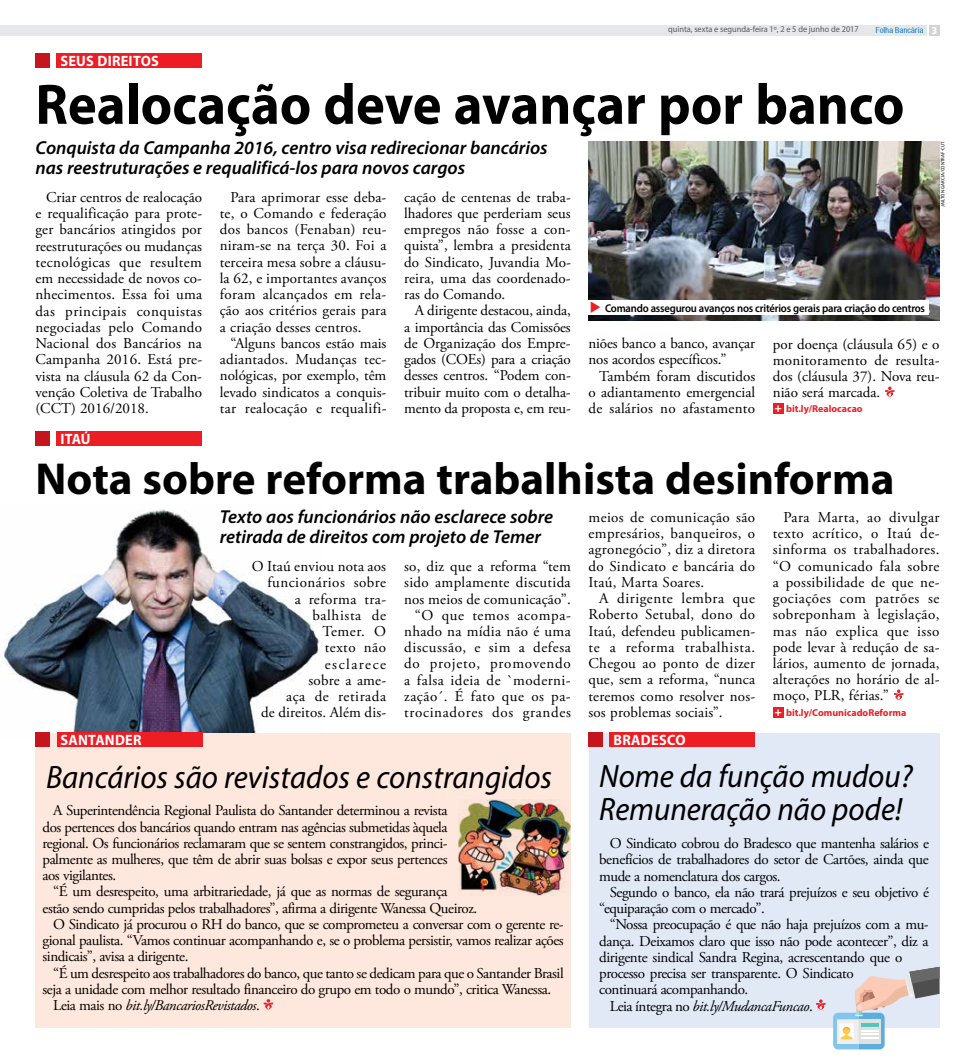
<style>
.page{position:relative;width:975px;height:1063px;background:#fff}
.page>*{position:absolute;margin:0;border:0;box-sizing:border-box;transform-origin:0 0}
.t1{font:700 57.5px "Myriad Pro";color:#000;scale:.95 1}
.t2{font:700 45px "Myriad Pro";color:#000}
.t3{font:italic 32.5px/33.8px "Myriad Pro";color:#000;scale:.95 1}
.t4{font:italic 600 18.75px/20px "Myriad Pro";color:#000}
.t5{font:15px/16.2px "Adobe Garamond Pro";letter-spacing:-.01em;color:#000;text-align:justify}
.t6{font:15px/16.2px "Adobe Garamond Pro";letter-spacing:-.03em;color:#000}
.t7{font:15px/16.2px "Adobe Garamond Pro";letter-spacing:.03em;color:#000;text-align:right}
.t8{font:italic 15px "Adobe Garamond Pro";letter-spacing:-.03em;color:#000}
.t9{font:700 15px "Myriad Pro";letter-spacing:.02em;color:#fff;scale:.95 1}
.t10{font:600 11.25px "Myriad Pro";letter-spacing:-.02em;color:#000;scale:.95 1}
.t11{font:700 10px "Myriad Pro";color:#ed1d24}
.t12{font:8.75px "Myriad Pro";color:#58595b;scale:.95 1}
.t13{font:8.75px "Alido";letter-spacing:.055em;color:#0072bc;scale:.81 1}
.t14{font:5px "Myriad Pro";letter-spacing:.02em;color:#000;scale:.95 1}
.s1{font-family:"Frutiger";font-weight:900;font-size:10px;color:#fff}
.s2{color:#ed1d24}
.s3{font-size:12.5px;color:#fff}
.s4{font-style:normal}
</style>
<div class="page">
<div style="left:0;top:25px;width:926px;height:10px;background:#e6e7e8"></div>
<div style="left:928px;top:25px;width:11px;height:10px;background:#d1d3d4"></div>
<img style="left:0;top:509px;width:319px;height:224px">
<div style="left:588px;top:733px;width:351px;height:294px;background:#e1e8f6"></div>
<svg style="left:816px;top:999px;width:10px;height:12px"></svg>
<div style="left:35px;top:733px;width:535px;height:294px;background:#fee7dc"></div>
<div style="left:36px;top:733px;width:14px;height:14px;background:#c4161c"></div>
<div style="left:588px;top:733px;width:14px;height:14px;background:#c4161c"></div>
<div style="left:57px;top:733px;width:145px;height:14px;background:#ed1d24"></div>
<div style="left:609px;top:733px;width:146px;height:14px;background:#ed1d24"></div>
<svg style="left:263px;top:999px;width:11px;height:11px"></svg>
<svg style="left:885px;top:387px;width:10px;height:11px"></svg>
<div style="left:35px;top:53px;width:15px;height:14px;background:#c4161c"></div>
<div style="left:57px;top:53px;width:145px;height:14px;background:#ed1d24"></div>
<svg style="left:894px;top:690px;width:9px;height:11px"></svg>
<div style="left:35px;top:431px;width:15px;height:15px;background:#c4161c"></div>
<div style="left:57px;top:431px;width:145px;height:15px;background:#ed1d24"></div>
<img style="left:588px;top:142px;width:351px;height:179px">
<svg style="left:833px;top:967px;width:106px;height:82px"></svg>
<img style="left:458px;top:799px;width:112px;height:97px">
<div style="left:772px;top:403px;width:11px;height:11px;background:#ed1d24"></div>
<div style="left:772px;top:707px;width:11px;height:11px;background:#ed1d24"></div>
<div style="left:587px;top:300px;width:341px;height:14px;background:#fff"></div>
<p class="t9" style="left:60px;top:51px;width:105px">SEUS DIREITOS</p>
<p class="t12" style="left:668px;top:24px;width:202px">quinta, sexta e segunda-feira 1º, 2 e 5 de junho de 2017</p>
<p class="t13" style="left:875px;top:25px;width:77px">Folha Bancária <span class="s1">3</span></p>
<h1 class="t1" style="left:35px;top:67px;width:916px">Realocação deve avançar por banco</h1>
<p class="t4" style="left:35px;top:137px;width:513px">Conquista da Campanha 2016, centro visa redirecionar bancários nas reestruturações e requalificá-los para novos cargos</p>
<p class="t14" style="left:939px;top:207px;width:70px;rotate:-90deg">JAILTON GARCIA/CONTRAF-CUT</p>
<p class="t5" style="left:404px;top:189px;width:168px">cação de centenas de traba&shy;lhadores que perderiam seus empregos não fosse a con&shy;quista”, lembra a presidenta do Sindicato, Juvandia Mo&shy;reira, uma das coordenado&shy;ras do Comando.</p>
<p class="t5" style="left:404px;top:303px;width:168px;text-indent:11px">A dirigente destacou, ainda, a importância das Comissões de Organização dos Empre&shy;gados (COEs) para a criação desses centros. “Podem con&shy;tribuir muito com o detalha&shy;mento da proposta e, em reu-</p>
<p class="t5" style="left:35px;top:189px;width:168px;text-indent:11px">Criar centros de realocação e requalificação para prote&shy;ger bancários atingidos por reestruturações ou mudanças tecnológicas que resultem em necessidade de novos co&shy;nhecimentos. Essa foi uma das principais conquistas negociadas pelo Comando Nacional dos Bancários na Campanha 2016. Está pre&shy;vista na cláusula 62 da Con&shy;venção Coletiva de Trabalho (CCT) 2016/2018.</p>
<p class="t5" style="left:220px;top:189px;width:168px;text-indent:11px">Para aprimorar esse deba&shy;te, o Comando e federação dos bancos (Fenaban) reu&shy;niram-se na terça 30. Foi a terceira mesa sobre a cláusu&shy;la 62, e importantes avanços foram alcançados em rela&shy;ção aos critérios gerais para a criação desses centros.</p>
<p class="t10" style="left:589px;top:301px;width:354px"><span class="s2">◆</span> Comando assegurou avanços nos critérios gerais para criação do centros</p>
<p class="t5" style="left:220px;top:336px;width:168px;text-indent:11px">“Alguns bancos estão mais adiantados. Mudanças tec&shy;nológicas, por exemplo, têm levado sindicatos a conquis&shy;tar realocação e requalifi-</p>
<p class="t5" style="left:588px;top:336px;width:168px">niões banco a banco, avançar nos acordos específicos.”</p>
<p class="t5" style="left:588px;top:368px;width:168px;text-indent:11px">Também foram discutidos o adiantamento emergencial de salários no afastamento</p>
<p class="t5" style="left:772px;top:336px;width:168px">por doença (cláusula 65) e o monitoramento de resulta&shy;dos (cláusula 37). Nova reu&shy;nião será marcada.</p>
<p class="t11" style="left:774px;top:402px;width:90px"><span class="s3">+</span> bit.ly/Realocacao</p>
<p class="t9" style="left:60px;top:429px;width:33px">ITAÚ</p>
<h2 class="t2" style="left:35px;top:449px;width:860px">Nota sobre reforma trabalhista desinforma</h2>
<p class="t4" style="left:220px;top:507px;width:335px">Texto aos funcionários não esclarece sobre retirada de direitos com projeto de Temer</p>
<p class="t5" style="left:772px;top:509px;width:168px;text-indent:11px">Para Marta, ao divulgar texto acrítico, o Itaú de&shy;sinforma os trabalhadores. “O comunicado fala sobre a possibilidade de que ne&shy;gociações com patrões se sobreponham à legislação, mas não explica que isso pode levar à redução de sa&shy;lários, aumento de jornada, alterações no horário de al&shy;moço, PLR, férias.”</p>
<p class="t5" style="left:588px;top:510px;width:168px">meios de comunicação são empresários, banqueiros, o agronegócio”, diz a diretora do Sindicato e bancária do Itaú, Marta Soares.</p>
<p class="t5" style="left:588px;top:591px;width:168px;text-indent:11px">A dirigente lembra que Roberto Setubal, dono do Itaú, defendeu publicamen&shy;te a reforma trabalhista.<br>Chegou ao ponto de dizer que, sem a reforma, “nunca teremos como resolver nos&shy;sos problemas sociais”.</p>
<p class="t7" style="left:252px;top:559px;width:136px">O Itaú enviou nota aos funcionários sobre<br>a reforma tra&shy;balhista de<br>Temer. O<br>texto não<br>esclarece<br>sobre a ame-<br>aça de retirada<br>de direitos. Além dis-</p>
<p class="t7" style="left:404px;top:559px;width:168px">so, diz que a reforma “tem sido amplamente discutida nos meios de comunicação”. “O que temos acompa&shy;nhado na mídia não é uma discussão, e sim a defesa do projeto, promovendo a falsa ideia de `moderni&shy;zação´. É fato que os pa&shy;trocinadores dos grandes</p>
<p class="t11" style="left:774px;top:706px;width:133px"><span class="s3">+</span> bit.ly/ComunicadoReforma</p>
<p class="t9" style="left:60px;top:730px;width:87px">SANTANDER</p>
<p class="t9" style="left:613px;top:730px;width:77px">BRADESCO</p>
<h3 class="t3" style="left:46px;top:759px;width:534px">Bancários são revistados e constrangidos</h3>
<h3 class="t3" style="left:599px;top:758px;width:331px">Nome da função mudou?<br>Remuneração não pode!</h3>
<p class="t5" style="left:43px;top:803px;width:406px;text-indent:11px">A Superintendência Regional Paulista do Santander determinou a revista dos pertences dos bancários quando entram nas agências submetidas àquela regional. Os funcionários reclamaram que se sentem constrangidos, princi&shy;palmente as mulheres, que têm de abrir suas bolsas e expor seus pertences aos vigilantes.</p>
<p class="t5" style="left:53px;top:884px;width:396px">“É um desrespeito, uma arbitrariedade, já que as normas de segurança</p>
<p class="t6" style="left:43px;top:900px;width:436px">estão sendo cumpridas pelos trabalhadores”, afirma a dirigente Wanessa Queiroz.</p>
<p class="t6" style="left:53px;top:917px;width:512px">O Sindicato já procurou o RH do banco, que se comprometeu a conversar com o gerente re-</p>
<p class="t6" style="left:43px;top:933px;width:522px">gional paulista. “Vamos continuar acompanhando e, se o problema persistir, vamos realizar ações</p>
<p class="t6" style="left:43px;top:949px;width:147px">sindicais”, avisa a dirigente.</p>
<p class="t6" style="left:53px;top:965px;width:512px">“É um desrespeito aos trabalhadores do banco, que tanto se dedicam para que o Santander Brasil</p>
<p class="t6" style="left:43px;top:982px;width:510px">seja a unidade com melhor resultado financeiro do grupo em todo o mundo”, critica Wanessa.</p>
<p class="t8" style="left:53px;top:996px;width:208px"><span class="s4">Leia mais no</span> bit.ly/BancariosRevistados<span class="s4">.</span></p>
<p class="t5" style="left:599px;top:836px;width:331px;text-indent:11px">O Sindicato cobrou do Bradesco que mantenha salários e benefícios de trabalhadores do setor de Cartões, ainda que mude a nomenclatura dos cargos.</p>
<p class="t6" style="left:599px;top:884px;width:331px;text-indent:11px">Segundo o banco, ela não trará prejuízos e seu objetivo é “equiparação com o mercado”.</p>
<p class="t6" style="left:609px;top:917px;width:320px">“Nossa preocupação é que não haja prejuízos com a mu-</p>
<p class="t6" style="left:599px;top:933px;width:331px">dança. Deixamos claro que isso não pode acontecer”, diz a</p>
<p class="t5" style="left:599px;top:949px;width:304px">dirigente sindical Sandra Regina, acrescentando que o</p>
<p class="t6" style="left:599px;top:966px;width:256px">processo precisa ser transparente. O Sindicato</p>
<p class="t6" style="left:599px;top:982px;width:150px">continuará acompanhando.</p>
<p class="t8" style="left:609px;top:997px;width:204px"><span class="s4">Leia íntegra no</span> bit.ly/MudancaFuncao<span class="s4">.</span></p>
</div>
